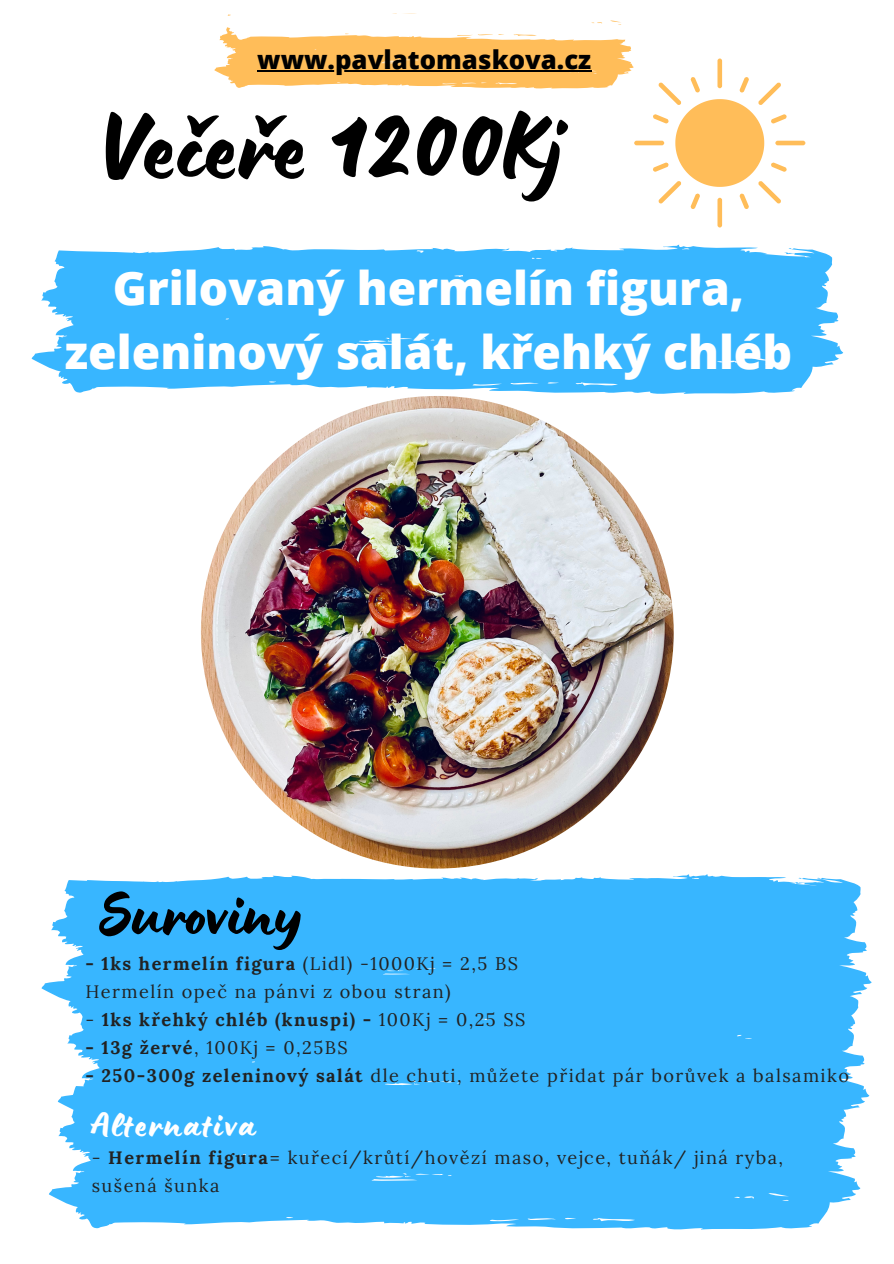
<style>
.page{position:relative;width:894px;height:1264px;background:#fff}
.page>*{position:absolute;margin:0;border:0;box-sizing:border-box;transform-origin:0 0}
.t1{font:106.2px "Lumios Brush";color:#000}
.t2{font:68.55px "Lumios Brush";color:#000}
.t3{font:800 46.2px/64.2px "Open Sans";color:#fff;text-align:center}
.t4{font:39.15px "Lumios Brush";letter-spacing:.05em;color:#fff}
.t5{font:800 25.8px "Open Sans";color:#000}
.t6{font:18.15px/28.2px "Lora";letter-spacing:.08em;color:#222}
.t7{font:700 18.15px "Lora";letter-spacing:.08em;color:#222}
.s1{font-weight:700}
.s2{font-weight:400}
</style>
<div class="page">
<img style="left:201px;top:396px;width:472px;height:472px;border-radius:50%">
<svg style="left:32px;top:245px;width:810px;height:149px;background:#4ebeff"></svg>
<svg style="left:60px;top:874px;width:811px;height:113px;background:#45bbff"></svg>
<svg style="left:49px;top:1101px;width:811px;height:129px;background:#4ebeff"></svg>
<div style="left:58px;top:987px;width:810px;height:151px;background:#38b6ff"></div>
<svg style="left:214px;top:13px;width:591px;height:214px"></svg>
<hr style="left:257px;top:70px;width:334px;height:2px;background:#000">
<p class="t5" style="left:257px;top:41px;width:335px">www.pavlatomaskova.cz</p>
<p class="t1" style="left:99px;top:111px;width:467px">Večeře 1200Kj</p>
<p class="t3" style="left:65px;top:255px;width:729px">Grilovaný hermelín figura, zeleninový salát, křehký chléb</p>
<p class="t2" style="left:99px;top:891px;width:205px">Suroviny</p>
<p class="t6" style="left:85px;top:948px;width:434px"><span class="s1">- 1ks hermelín figura</span> (Lidl) -1000Kj = 2,5 BS</p>
<p class="t6" style="left:85px;top:977px;width:367px">Hermelín opeč na pánvi z obou stran)</p>
<p class="t7" style="left:85px;top:1007px;width:441px"><span class="s2">-</span> 1ks křehký chléb (knuspi) - <span class="s2">100Kj = 0,25 SS</span></p>
<p class="t6" style="left:85px;top:1033px;width:264px"><span class="s1">- 13g žervé</span>, 100Kj = 0,25BS</p>
<p class="t6" style="left:85px;top:1061px;width:764px"><span class="s1">- 250-300g zeleninový salát</span> dle chuti, můžete přidat pár borůvek a balsamiko</p>
<p class="t4" style="left:90px;top:1111px;width:167px">Alternativa</p>
<p class="t6" style="left:92px;top:1143px;width:692px">- <span class="s1">Hermelín figura</span>= kuřecí/krůtí/hovězí maso, vejce, tuňák/ jiná ryba, sušená šunka</p>
</div>
